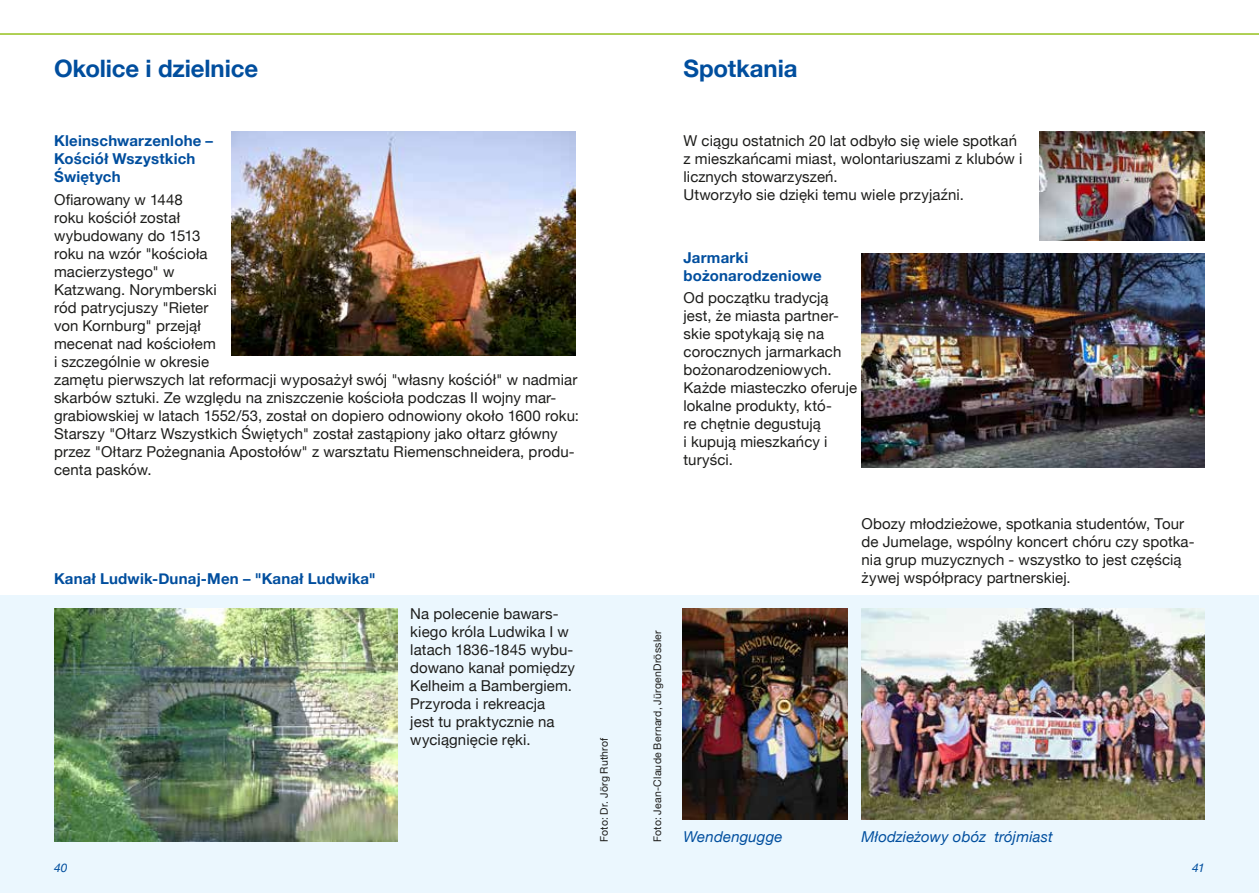
<style>
.page{position:relative;width:1259px;height:893px;background:#fff}
.page>*{position:absolute;margin:0;border:0;box-sizing:border-box;transform-origin:0 0}
.t1{font:700 24px "Helvetica Neue";letter-spacing:-.005em;color:#004e9e}
.t2{font:15px/18px "Helvetica Neue";letter-spacing:.005em;color:#1d1d1b}
.t3{font:700 15px/18px "Helvetica Neue";letter-spacing:.015em;color:#004e9e}
.t4{font:italic 15px "Helvetica Neue";letter-spacing:.01em;color:#004e9e}
.t5{font:italic 12px "Helvetica Neue";color:#004e9e}
.t6{font:10.5px "Helvetica Neue";letter-spacing:.02em;color:#1d1d1b}
.s1{font-weight:500}
</style>
<div class="page">
<div style="left:0;top:595px;width:1259px;height:298px;background:#ebf7fe"></div>
<hr style="left:0;top:33px;width:1259px;height:2px;background:#96c11f">
<img style="left:232px;top:132px;width:343px;height:224px">
<img style="left:54px;top:608px;width:343px;height:234px">
<img style="left:862px;top:254px;width:342px;height:214px">
<img style="left:1039px;top:132px;width:166px;height:109px">
<img style="left:861px;top:608px;width:344px;height:211px">
<img style="left:682px;top:608px;width:166px;height:211px">
<h1 class="t1" style="left:54px;top:50px;width:206px">Okolice i dzielnice</h1>
<p class="t3" style="left:54px;top:132px;width:161px">Kleinschwarzenlohe <span class="s1">–<br></span>Kościół Wszystkich<br>Świętych</p>
<p class="t2" style="left:54px;top:191px;width:526px">Ofiarowany w 1448<br>roku kościół został<br>wybudowany do 1513<br>roku na wzór "kościoła<br>macierzystego" w<br>Katzwang. Norymberski<br>ród patrycjuszy "Rieter<br>von Kornburg" przejął<br>mecenat nad kościołem<br>i szczególnie w okresie<br>zamętu pierwszych lat reformacji wyposażył swój "własny kościół" w nadmiar skarbów sztuki. Ze względu na zniszczenie kościoła podczas II wojny mar&shy;grabiowskiej w latach 1552/53, został on dopiero odnowiony około 1600 roku:<br>Starszy "Ołtarz Wszystkich Świętych" został zastąpiony jako ołtarz główny przez "Ołtarz Pożegnania Apostołów" z warsztatu Riemenschneidera, produ&shy;centa pasków.</p>
<p class="t3" style="left:54px;top:570px;width:323px">Kanał Ludwik-Dunaj-Men <span class="s1">–</span> "Kanał Ludwika"</p>
<p class="t2" style="left:410px;top:606px;width:166px">Na polecenie bawars&shy;kiego króla Ludwika I w latach 1836-1845 wybu&shy;dowano kanał pomiędzy<br>Kelheim a Bambergiem.<br>Przyroda i rekreacja<br>jest tu praktycznie na wyciągnięcie ręki.</p>
<p class="t6" style="left:596px;top:842px;width:106px;rotate:-90deg">Foto: Dr. Jörg Ruthrof</p>
<h1 class="t1" style="left:683px;top:50px;width:115px">Spotkania</h1>
<p class="t6" style="left:650px;top:842px;width:213px;rotate:-90deg">Foto: Jean-Claude Bernard, JürgenDrössler</p>
<p class="t2" style="left:683px;top:133px;width:340px">W ciągu ostatnich 20 lat odbyło się wiele spotkań z mieszkańcami miast, wolontariuszami z klubów i licznych stowarzyszeń.<br>Utworzyło sie dzięki temu wiele przyjaźni.</p>
<p class="t3" style="left:683px;top:249px;width:140px">Jarmarki bożonarodzeniowe</p>
<p class="t2" style="left:683px;top:289px;width:175px">Od początku tradycją jest, że miasta partner&shy;skie spotykają się na corocznych jarmarkach bożonarodzeniowych.<br>Każde miasteczko oferuje lokalne produkty, któ-<br>re chętnie degustują<br>i kupują mieszkańcy i turyści.</p>
<p class="t2" style="left:861px;top:515px;width:334px">Obozy młodzieżowe, spotkania studentów, Tour de Jumelage, wspólny koncert chóru czy spotka&shy;nia grup muzycznych - wszystko to jest częścią żywej współpracy partnerskiej.</p>
<p class="t4" style="left:683px;top:826px;width:100px">Wendengugge</p>
<p class="t4" style="left:861px;top:826px;width:193px">Młodzieżowy obóz trójmiast</p>
<p class="t5" style="left:54px;top:859px;width:15px">40</p>
<p class="t5" style="left:1192px;top:859px;width:14px">41</p>
</div>
